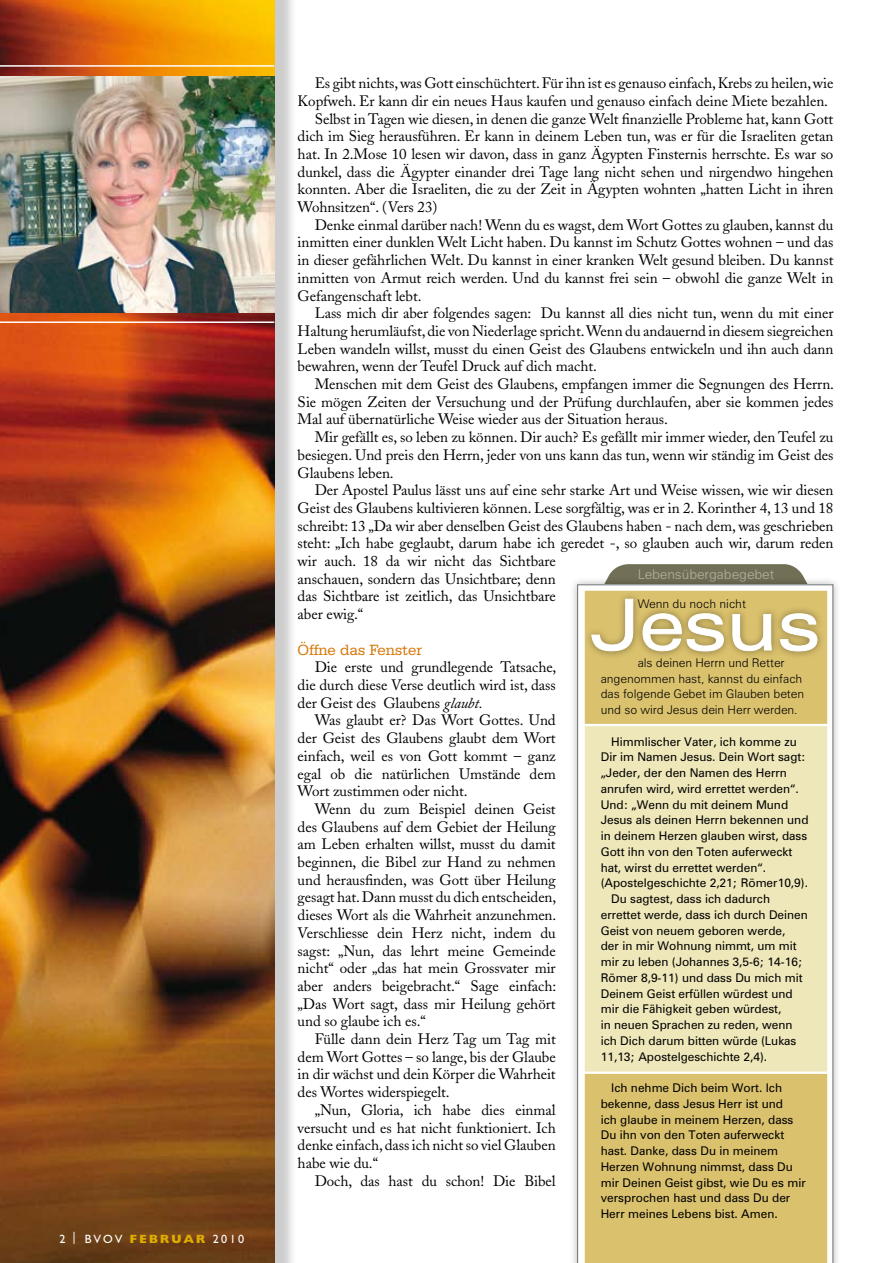
<style>
.page{position:relative;width:893px;height:1263px;background:#fff}
.page>*{position:absolute;margin:0;border:0;box-sizing:border-box;transform-origin:0 0}
.t1{font:expanded 70.5px "Zurich BT";letter-spacing:-.01em;color:#fff}
.t2{font:15.75px "Serifa BT";letter-spacing:-.005em;color:#d77a0f}
.t3{font:15px/17.7px "Adobe Caslon";letter-spacing:-.005em;color:#000;text-align:justify}
.t4{font:300 13.5px "Zurich BT";color:#b5b39f}
.t5{font:12px/15.8px "Zurich BT";color:#000}
.t6{font:300 12px/15.8px "Zurich BT";letter-spacing:-.005em;color:#000}
.t7{font:12px "Humanist 521 BT";letter-spacing:.19em;color:#fff}
.s1{font-weight:800;color:#ddac00}
.s2{font-style:italic}
</style>
<div class="page">
<div style="left:0;top:0;width:297px;height:1263px;background:#000;opacity:.2"></div>
<img style="left:0;top:0;width:274px;height:1263px">
<img style="left:0;top:77px;width:274px;height:236px">
<hr style="left:0;top:65px;width:274px;height:2px;background:#fff">
<hr style="left:0;top:321px;width:274px;height:2px;background:#fff">
<div style="left:569px;top:576px;width:272px;height:687px;background:#000;opacity:.3"></div>
<svg style="left:577px;top:584px;width:256px;height:679px"></svg>
<div style="left:582px;top:726px;width:247px;height:345px;background:#eee7b9"></div>
<div style="left:582px;top:588px;width:247px;height:138px;background:#dac16d;border:2px solid #fff"></div>
<div style="left:582px;top:1071px;width:247px;height:192px;background:#dac16d"></div>
<div style="left:583px;top:591px;width:241px;height:69px;background:#000;opacity:.4"></div>
<svg style="left:591px;top:564px;width:227px;height:88px"></svg>
<p class="t7" style="left:60px;top:1231px;width:186px">2 | BVOV <span class="s1">FEBRUAR</span> 2010</p>
<p class="t3" style="left:315px;top:74px;width:520px">Es gibt nichts, was Gott einschüchtert. Für ihn ist es genauso einfach, Krebs zu heilen, wie</p>
<p class="t3" style="left:298px;top:92px;width:532px">Kopfweh. Er kann dir ein neues Haus kaufen und genauso einfach deine Miete bezahlen.</p>
<p class="t3" style="left:315px;top:110px;width:520px">Selbst in Tagen wie diesen, in denen die ganze Welt finanzielle Probleme hat, kann Gott</p>
<p class="t3" style="left:298px;top:127px;width:537px">dich im Sieg herausführen. Er kann in deinem Leben tun, was er für die Israeliten getan</p>
<p class="t3" style="left:298px;top:145px;width:537px">hat. In 2.Mose 10 lesen wir davon, dass in ganz Ägypten Finsternis herrschte. Es war so</p>
<p class="t3" style="left:298px;top:163px;width:537px">dunkel, dass die Ägypter einander drei Tage lang nicht sehen und nirgendwo hingehen</p>
<p class="t3" style="left:298px;top:181px;width:537px">konnten. Aber die Israeliten, die zu der Zeit in Ägypten wohnten „hatten Licht in ihren</p>
<p class="t3" style="left:298px;top:198px;width:141px">Wohnsitzen“. (Vers 23)</p>
<p class="t3" style="left:315px;top:216px;width:520px">Denke einmal darüber nach! Wenn du es wagst, dem Wort Gottes zu glauben, kannst du</p>
<p class="t3" style="left:298px;top:234px;width:537px">inmitten einer dunklen Welt Licht haben. Du kannst im Schutz Gottes wohnen – und das</p>
<p class="t3" style="left:298px;top:251px;width:537px">in dieser gefährlichen Welt. Du kannst in einer kranken Welt gesund bleiben. Du kannst</p>
<p class="t3" style="left:298px;top:269px;width:537px">inmitten von Armut reich werden. Und du kannst frei sein – obwohl die ganze Welt in</p>
<p class="t3" style="left:298px;top:287px;width:125px">Gefangenschaft lebt.</p>
<p class="t3" style="left:315px;top:304px;width:520px">Lass mich dir aber folgendes sagen: Du kannst all dies nicht tun, wenn du mit einer</p>
<p class="t3" style="left:298px;top:322px;width:537px">Haltung herumläufst, die von Niederlage spricht. Wenn du andauernd in diesem siegreichen</p>
<p class="t3" style="left:298px;top:340px;width:537px">Leben wandeln willst, musst du einen Geist des Glaubens entwickeln und ihn auch dann</p>
<p class="t3" style="left:298px;top:358px;width:301px">bewahren, wenn der Teufel Druck auf dich macht.</p>
<p class="t3" style="left:315px;top:375px;width:521px">Menschen mit dem Geist des Glaubens, empfangen immer die Segnungen des Herrn.</p>
<p class="t3" style="left:298px;top:393px;width:537px">Sie mögen Zeiten der Versuchung und der Prüfung durchlaufen, aber sie kommen jedes</p>
<p class="t3" style="left:298px;top:411px;width:372px">Mal auf übernatürliche Weise wieder aus der Situation heraus.</p>
<p class="t3" style="left:315px;top:428px;width:520px">Mir gefällt es, so leben zu können. Dir auch? Es gefällt mir immer wieder, den Teufel zu</p>
<p class="t3" style="left:298px;top:446px;width:537px">besiegen. Und preis den Herrn, jeder von uns kann das tun, wenn wir ständig im Geist des</p>
<p class="t3" style="left:298px;top:464px;width:98px">Glaubens leben.</p>
<p class="t3" style="left:315px;top:481px;width:520px">Der Apostel Paulus lässt uns auf eine sehr starke Art und Weise wissen, wie wir diesen</p>
<p class="t3" style="left:298px;top:499px;width:537px">Geist des Glaubens kultivieren können. Lese sorgfältig, was er in 2. Korinther 4, 13 und 18</p>
<p class="t3" style="left:298px;top:517px;width:537px">schreibt: 13 „Da wir aber denselben Geist des Glaubens haben - nach dem, was geschrieben</p>
<p class="t3" style="left:298px;top:535px;width:537px">steht: „Ich habe geglaubt, darum habe ich geredet -, so glauben auch wir, darum reden</p>
<p class="t3" style="left:298px;top:552px;width:260px">wir auch. 18 da wir nicht das Sichtbare</p>
<p class="t3" style="left:298px;top:570px;width:260px">anschauen, sondern das Unsichtbare; denn</p>
<p class="t3" style="left:298px;top:588px;width:260px">das Sichtbare ist zeitlich, das Unsichtbare</p>
<p class="t3" style="left:298px;top:605px;width:67px">aber ewig.“</p>
<p class="t2" style="left:298px;top:640px;width:126px">Öffne das Fenster</p>
<p class="t3" style="left:298px;top:658px;width:260px;text-indent:17px">Die erste und grundlegende Tatsache, die durch diese Verse deutlich wird ist, dass der Geist des Glaubens <span class="s2">glaubt.</span></p>
<p class="t3" style="left:298px;top:712px;width:260px;text-indent:17px">Was glaubt er? Das Wort Gottes. Und der Geist des Glaubens glaubt dem Wort einfach, weil es von Gott kommt – ganz egal ob die natürlichen Umstände dem Wort zustimmen oder nicht.</p>
<p class="t3" style="left:298px;top:800px;width:260px;text-indent:17px">Wenn du zum Beispiel deinen Geist des Glaubens auf dem Gebiet der Heilung am Leben erhalten willst, musst du damit beginnen, die Bibel zur Hand zu nehmen und herausfinden, was Gott über Heilung gesagt hat. Dann musst du dich entscheiden, dieses Wort als die Wahrheit anzunehmen.<br>Verschliesse dein Herz nicht, indem du sagst: „Nun, das lehrt meine Gemeinde nicht“ oder „das hat mein Grossvater mir aber anders beigebracht.“ Sage einfach: „Das Wort sagt, dass mir Heilung gehört und so glaube ich es.“</p>
<p class="t3" style="left:298px;top:1030px;width:260px;text-indent:17px">Fülle dann dein Herz Tag um Tag mit dem Wort Gottes – so lange, bis der Glaube in dir wächst und dein Körper die Wahrheit des Wortes widerspiegelt.</p>
<p class="t3" style="left:298px;top:1101px;width:260px;text-indent:17px">„Nun, Gloria, ich habe dies einmal versucht und es hat nicht funktioniert. Ich denke einfach, dass ich nicht so viel Glauben habe wie du.“</p>
<p class="t3" style="left:315px;top:1172px;width:243px">Doch, das hast du schon! Die Bibel</p>
<p class="t4" style="left:638px;top:566px;width:138px">Lebensübergabegebet</p>
<h1 class="t1" style="left:591px;top:584px;width:231px">Jesus</h1>
<p class="t6" style="left:638px;top:595px;width:110px">Wenn du noch nicht</p>
<p class="t6" style="left:601px;top:655px;width:205px;text-indent:37px">als deinen Herrn und Retter angenommen hast, kannst du einfach das folgende Gebet im Glauben beten und so wird Jesus dein Herr werden.</p>
<p class="t5" style="left:611px;top:733px;width:187px">Himmlischer Vater, ich komme zu</p>
<p class="t5" style="left:601px;top:749px;width:206px">Dir im Namen Jesus. Dein Wort sagt:</p>
<p class="t5" style="left:601px;top:765px;width:188px">„Jeder, der den Namen des Herrn</p>
<p class="t5" style="left:601px;top:781px;width:200px">anrufen wird, wird errettet werden“.</p>
<p class="t5" style="left:601px;top:796px;width:189px">Und: „Wenn du mit deinem Mund</p>
<p class="t5" style="left:601px;top:812px;width:209px">Jesus als deinen Herrn bekennen und</p>
<p class="t5" style="left:601px;top:828px;width:208px">in deinem Herzen glauben wirst, dass</p>
<p class="t5" style="left:601px;top:844px;width:193px">Gott ihn von den Toten auferweckt</p>
<p class="t5" style="left:601px;top:859px;width:167px">hat, wirst du errettet werden“.</p>
<p class="t5" style="left:601px;top:875px;width:209px">(Apostelgeschichte 2,21; Römer10,9).</p>
<p class="t5" style="left:611px;top:891px;width:160px">Du sagtest, dass ich dadurch</p>
<p class="t5" style="left:601px;top:907px;width:209px">errettet werde, dass ich durch Deinen</p>
<p class="t5" style="left:601px;top:922px;width:186px">Geist von neuem geboren werde,</p>
<p class="t5" style="left:601px;top:938px;width:197px">der in mir Wohnung nimmt, um mit</p>
<p class="t5" style="left:601px;top:954px;width:203px">mir zu leben (Johannes 3,5-6; 14-16;</p>
<p class="t5" style="left:601px;top:970px;width:203px">Römer 8,9-11) und dass Du mich mit</p>
<p class="t5" style="left:601px;top:985px;width:193px">Deinem Geist erfüllen würdest und</p>
<p class="t5" style="left:601px;top:1001px;width:182px">mir die Fähigkeit geben würdest,</p>
<p class="t5" style="left:601px;top:1017px;width:193px">in neuen Sprachen zu reden, wenn</p>
<p class="t5" style="left:601px;top:1033px;width:197px">ich Dich darum bitten würde (Lukas</p>
<p class="t5" style="left:601px;top:1048px;width:168px">11,13; Apostelgeschichte 2,4).</p>
<p class="t5" style="left:601px;top:1080px;width:207px;text-indent:10px">Ich nehme Dich beim Wort. Ich bekenne, dass Jesus Herr ist und<br>ich glaube in meinem Herzen, dass<br>Du ihn von den Toten auferweckt hast. Danke, dass Du in meinem<br>Herzen Wohnung nimmst, dass Du mir Deinen Geist gibst, wie Du es mir versprochen hast und dass Du der<br>Herr meines Lebens bist. Amen.</p>
</div>
